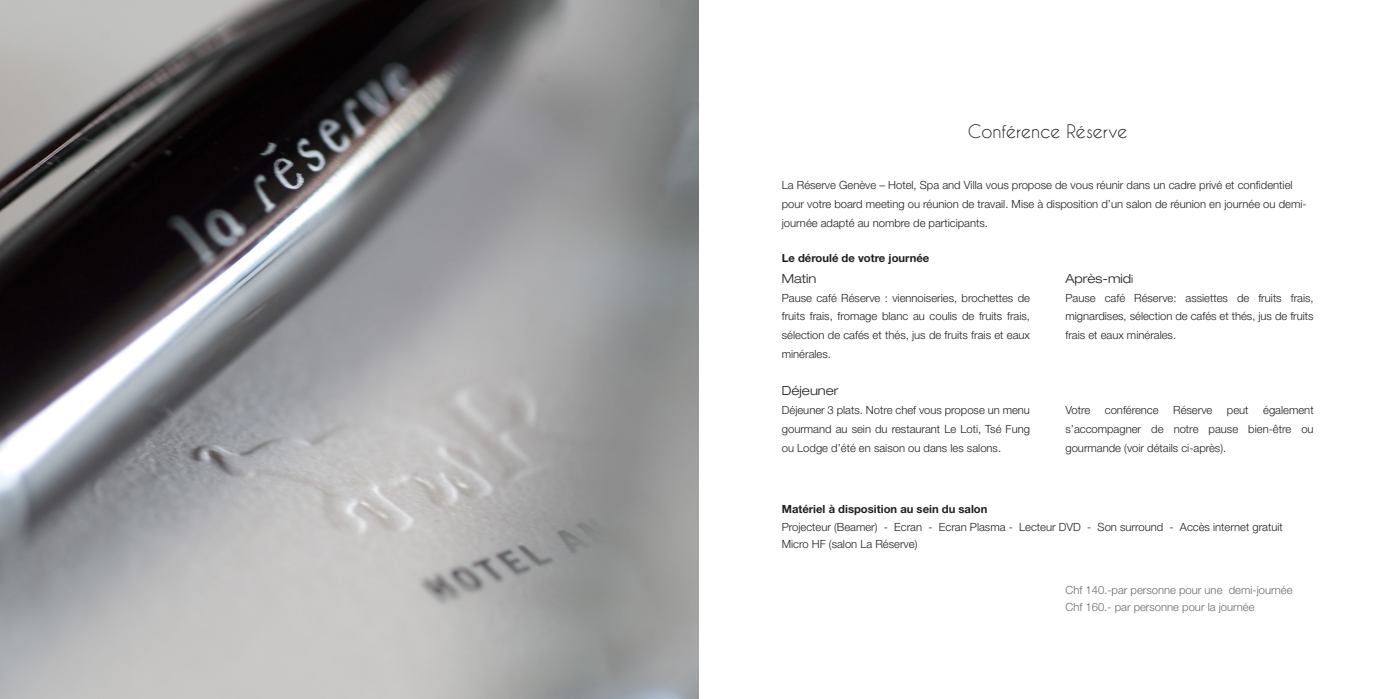
<style>
.page{position:relative;width:1397px;height:699px;background:#fff}
.page>*{position:absolute;margin:0;border:0;box-sizing:border-box;transform-origin:0 0}
.t1{font:17.5px "Caviar Dreams";color:#231f20}
.t2{font:300 expanded 12.5px "Helvetica Neue LT Std";color:#231f20}
.t3{font:300 11.25px/18.8px "Helvetica Neue LT Std";color:#231f20;text-align:justify}
.t4{font:300 11.25px "Helvetica Neue LT Std";color:#6b6b6e}
.t5{font:700 11.25px "Helvetica Neue LT Std";color:#231f20}
.s1{font-stretch:normal;font-size:11.25px}
</style>
<div class="page">
<img style="left:0;top:0;width:698px;height:698px">
<p class="t1" style="left:967px;top:121px;width:161px">Conférence Réserve</p>
<p class="t3" style="left:781px;top:175px;width:526px;text-align:left">La Réserve Genève – Hotel, Spa and Villa vous propose de vous réunir dans un cadre privé et confidentiel pour votre board meeting ou réunion de travail. Mise à disposition d’un salon de réunion en journée ou demi&shy;journée adapté au nombre de participants.</p>
<p class="t5" style="left:781px;top:250px;width:149px">Le déroulé de votre journée</p>
<p class="t2" style="left:781px;top:270px;width:36px">Matin</p>
<p class="t3" style="left:781px;top:287px;width:250px">Pause café Réserve : viennoiseries, brochettes de fruits frais, fromage blanc au coulis de fruits frais, sélection de cafés et thés, jus de fruits frais et eaux minérales.</p>
<p class="t2" style="left:781px;top:383px;width:58px">Déjeuner</p>
<p class="t3" style="left:781px;top:400px;width:250px">Déjeuner 3 plats. Notre chef vous propose un menu gourmand au sein du restaurant Le Loti, Tsé Fung ou Lodge d’été en saison ou dans les salons.</p>
<p class="t2" style="left:1065px;top:270px;width:69px">Après-mid<span class="s1">i</span></p>
<p class="t3" style="left:1065px;top:287px;width:250px">Pause café Réserve: assiettes de fruits frais, mignardises, sélection de cafés et thés, jus de fruits frais et eaux minérales.</p>
<p class="t3" style="left:1065px;top:400px;width:26px">Votre</p>
<p class="t3" style="left:1104px;top:400px;width:55px">conférence</p>
<p class="t3" style="left:1172px;top:400px;width:41px">Réserve</p>
<p class="t3" style="left:1226px;top:400px;width:23px">peut</p>
<p class="t3" style="left:1065px;top:400px;width:250px;text-indent:198px">également s’accompagner de notre pause bien-être ou gourmande (voir détails ci-après).</p>
<p class="t5" style="left:781px;top:502px;width:207px">Matériel à disposition au sein du salon</p>
<p class="t3" style="left:781px;top:517px;width:502px;line-height:17.5px">Projecteur (Beamer) - Ecran - Ecran Plasma - Lecteur DVD - Son surround - Accès internet gratuit<br>Micro HF (salon La Réserve)</p>
<p class="t4" style="left:1065px;top:582px;width:228px">Chf 140.-par personne pour une demi-journée</p>
<p class="t4" style="left:1065px;top:599px;width:191px">Chf 160.- par personne pour la journée</p>
</div>
